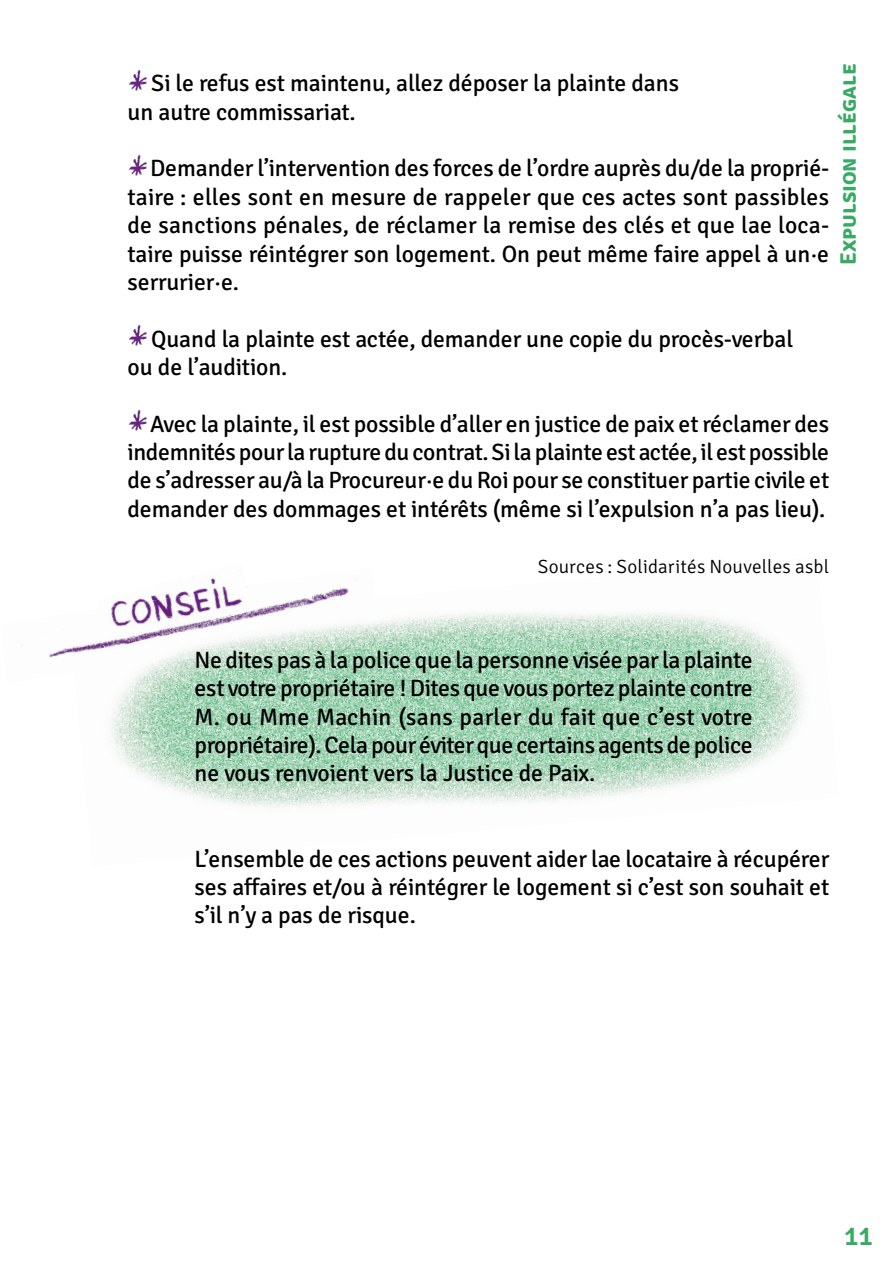
<style>
.page{position:relative;width:893px;height:1276px;background:#fff}
.page>*{position:absolute;margin:0;border:0;box-sizing:border-box;transform-origin:0 0}
.t1{font:300 27px "Signika";color:#38aa64}
.t2{font:300 23.62px/28.3px "Signika";letter-spacing:-.005em;color:#000;text-align:justify}
.t3{font:700 22.5px "Signika";color:#38aa64}
.t4{font:300 19.12px "Signika";letter-spacing:.01em;color:#000}
</style>
<div class="page">
<img style="left:111px;top:612px;width:693px;height:196px">
<img style="left:20px;top:579px;width:355px;height:104px">
<img style="left:70px;top:598px;width:308px;height:74px">
<img style="left:97px;top:578px;width:150px;height:31px">
<img style="left:99px;top:597px;width:74px;height:26px">
<img style="left:173px;top:586px;width:81px;height:30px">
<img style="left:102px;top:616px;width:80px;height:33px">
<img style="left:178px;top:609px;width:76px;height:20px">
<img style="left:128px;top:69px;width:18px;height:22px">
<img style="left:128px;top:154px;width:18px;height:22px">
<img style="left:128px;top:324px;width:18px;height:22px">
<img style="left:128px;top:409px;width:18px;height:22px">
<p class="t2" style="left:128px;top:68px;width:553px;text-indent:24px">Si le refus est maintenu, allez déposer la plainte dans un autre commissariat.</p>
<p class="t2" style="left:128px;top:153px;width:703px;text-indent:23px">Demander l’intervention des forces de l’ordre auprès du/de la proprié&shy;taire : elles sont en mesure de rappeler que ces actes sont passibles de sanctions pénales, de réclamer la remise des clés et que lae loca&shy;taire puisse réintégrer son logement. On peut même faire appel à un·e serrurier·e.</p>
<p class="t2" style="left:128px;top:323px;width:667px;text-indent:24px">Quand la plainte est actée, demander une copie du procès-verbal ou de l’audition.</p>
<p class="t2" style="left:128px;top:408px;width:703px;text-indent:23px">Avec la plainte, il est possible d’aller en justice de paix et réclamer des indemnités pour la rupture du contrat. Si la plainte est actée, il est possible de s’adresser au/à la Procureur·e du Roi pour se constituer partie civile et demander des dommages et intérêts (même si l’expulsion n’a pas lieu).</p>
<p class="t4" style="left:538px;top:553px;width:293px">Sources : Solidarités Nouvelles asbl</p>
<p class="t3" style="left:832px;top:265px;width:203px;rotate:-90deg">EXPULSION ILLÉGALE</p>
<p class="t2" style="left:195px;top:644px;width:560px">Ne dites pas à la police que la personne visée par la plainte est votre propriétaire ! Dites que vous portez plainte contre M. ou Mme Machin (sans parler du fait que c’est votre propriétaire). Cela pour éviter que certains agents de police ne vous renvoient vers la Justice de Paix.</p>
<p class="t2" style="left:195px;top:843px;width:636px">L’ensemble de ces actions peuvent aider lae locataire à récupérer ses affaires et/ou à réintégrer le logement si c’est son souhait et s’il n’y a pas de risque.</p>
<p class="t1" style="left:844px;top:1216px;width:31px">11</p>
</div>
